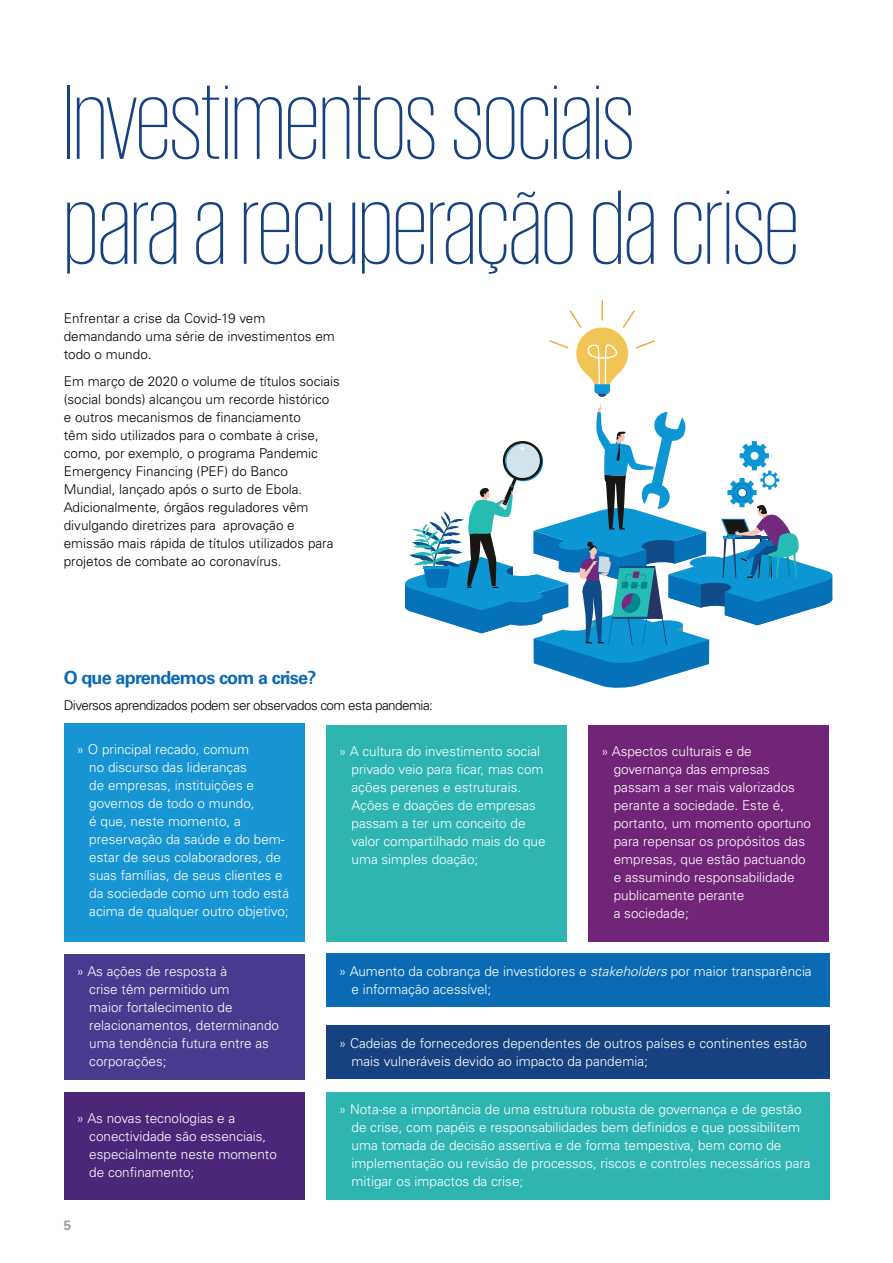
<style>
.page{position:relative;width:893px;height:1263px;background:#fff}
.page>*{position:absolute;margin:0;border:0;box-sizing:border-box;transform-origin:0 0}
.t1{font:200 108px/105px "KPMG";color:#164281}
.t2{font:700 18px "Univers LT Std";letter-spacing:-.04em;color:#0a6bb4}
.t3{font:300 13.5px/18px "Univers LT Std";color:#fff}
.t4{font:300 13.5px/18px "Univers LT Std";color:#000}
.t5{font:300 13.5px "Univers LT Std";letter-spacing:-.04em;color:#000}
.t6{font:700 13.5px "Univers LT Std";color:#9d9d9c}
.s1{font-style:italic}
</style>
<div class="page">
<div style="left:64px;top:723px;width:241px;height:218px;background:#1895d3"></div>
<div style="left:64px;top:954px;width:241px;height:125px;background:#483a8f"></div>
<div style="left:326px;top:1025px;width:503px;height:53px;background:#164281"></div>
<div style="left:326px;top:725px;width:241px;height:216px;background:#2eb5b1"></div>
<div style="left:64px;top:1092px;width:241px;height:107px;background:#4a2778"></div>
<div style="left:326px;top:954px;width:503px;height:53px;background:#0a6bb4"></div>
<div style="left:326px;top:1092px;width:503px;height:107px;background:#2eb5b1"></div>
<div style="left:588px;top:725px;width:241px;height:216px;background:#722478"></div>
<div style="left:598px;top:389px;width:9px;height:8px;background:#2b3d8f;border-radius:4px"></div>
<svg style="left:549px;top:300px;width:106px;height:94px"></svg>
<svg style="left:405px;top:404px;width:428px;height:284px"></svg>
<h1 class="t1" style="left:64px;top:68px;width:736px">Investimentos sociais<br>para a recuperação da crise</h1>
<p class="t4" style="left:64px;top:310px;width:273px">Enfrentar a crise da Covid-19 vem demandando uma série de investimentos em todo o mundo.</p>
<p class="t4" style="left:64px;top:372px;width:278px">Em março de 2020 o volume de títulos sociais (social bonds) alcançou um recorde histórico e outros mecanismos de financiamento<br>têm sido utilizados para o combate à crise, como, por exemplo, o programa Pandemic Emergency Financing (PEF) do Banco Mundial, lançado após o surto de Ebola.<br>Adicionalmente, órgãos reguladores vêm divulgando diretrizes para aprovação e emissão mais rápida de títulos utilizados para projetos de combate ao coronavírus.</p>
<h2 class="t2" style="left:64px;top:667px;width:254px">O que aprendemos com a crise?</h2>
<p class="t5" style="left:64px;top:697px;width:371px">Diversos aprendizados podem ser observados com esta pandemia:</p>
<p class="t3" style="left:89px;top:740px;width:201px;text-indent:-13px">» O principal recado, comum<br>no discurso das lideranças<br>de empresas, instituições e governos de todo o mundo,<br>é que, neste momento, a preservação da saúde e do bem&shy;estar de seus colaboradores, de suas famílias, de seus clientes e da sociedade como um todo está acima de qualquer outro objetivo;</p>
<p class="t3" style="left:351px;top:742px;width:196px;text-indent:-13px">» A cultura do investimento social privado veio para ficar, mas com ações perenes e estruturais.<br>Ações e doações de empresas passam a ter um conceito de valor compartilhado mais do que uma simples doação;</p>
<p class="t3" style="left:614px;top:742px;width:199px;text-indent:-13px">» Aspectos culturais e de governança das empresas passam a ser mais valorizados perante a sociedade. Este é, portanto, um momento oportuno para repensar os propósitos das empresas, que estão pactuando e assumindo responsabilidade publicamente perante<br>a sociedade;</p>
<p class="t3" style="left:89px;top:962px;width:191px;text-indent:-13px">» As ações de resposta à<br>crise têm permitido um<br>maior fortalecimento de relacionamentos, determinando uma tendência futura entre as corporações;</p>
<p class="t3" style="left:89px;top:1110px;width:189px;text-indent:-13px">» As novas tecnologias e a conectividade são essenciais, especialmente neste momento de confinamento;</p>
<p class="t6" style="left:64px;top:1217px;width:9px">5</p>
<p class="t3" style="left:351px;top:962px;width:462px;text-indent:-13px">» Aumento da cobrança de investidores e <span class="s1">stakeholders</span> por maior transparência e informação acessível;</p>
<p class="t3" style="left:351px;top:1034px;width:457px;text-indent:-13px">» Cadeias de fornecedores dependentes de outros países e continentes estão mais vulneráveis devido ao impacto da pandemia;</p>
<p class="t3" style="left:351px;top:1101px;width:461px;text-indent:-13px">» Nota-se a importância de uma estrutura robusta de governança e de gestão de crise, com papéis e responsabilidades bem definidos e que possibilitem uma tomada de decisão assertiva e de forma tempestiva, bem como de implementação ou revisão de processos, riscos e controles necessários para mitigar os impactos da crise;</p>
</div>
